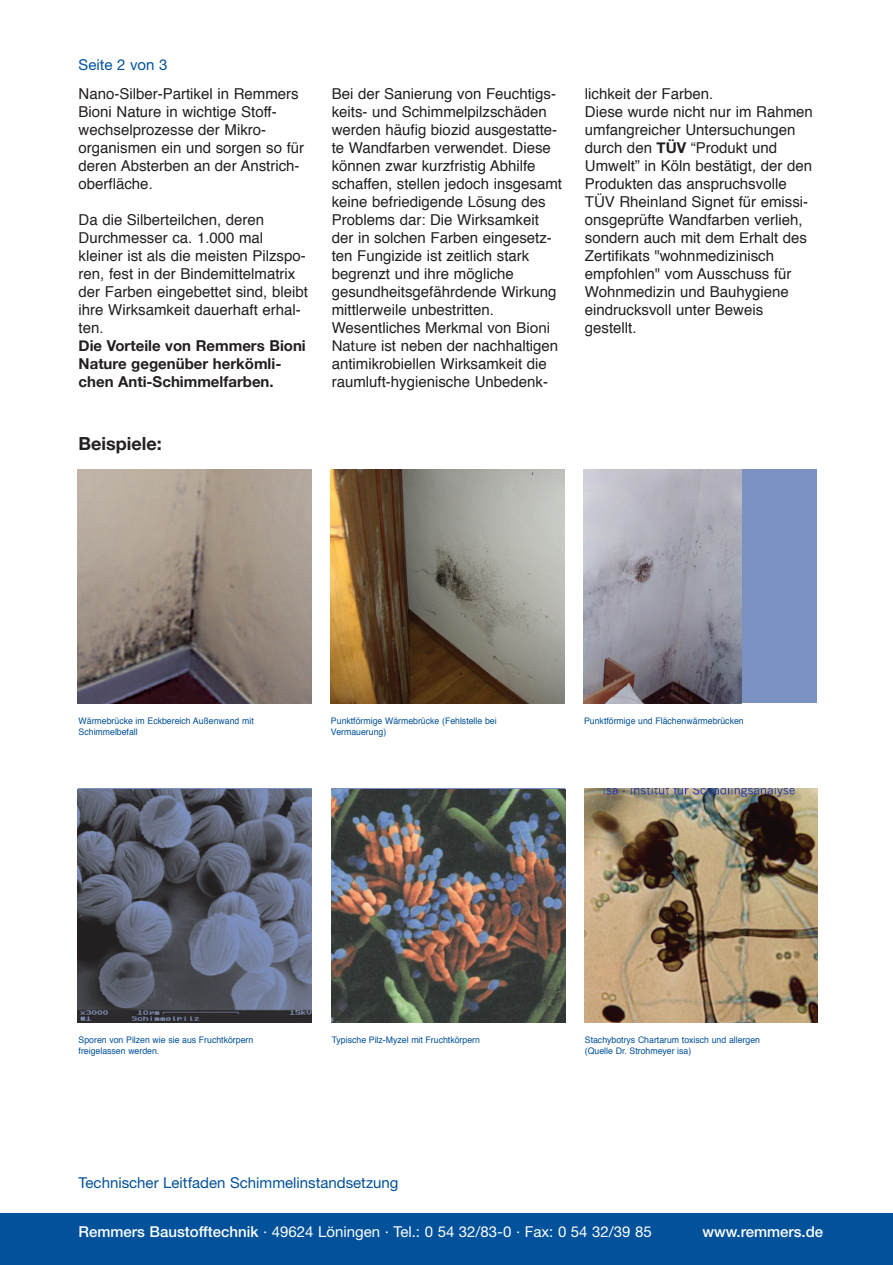
<style>
.page{position:relative;width:893px;height:1265px;background:#fff}
.page>*{position:absolute;margin:0;border:0;box-sizing:border-box;transform-origin:0 0}
.t1{font:700 18px "Helvetica Neue";color:#231f20}
.t2{font:15px/18px "Helvetica";color:#231f20}
.t3{font:700 15px/18.1px "Helvetica Neue";color:#231f20}
.t4{font:15px "Helvetica Neue";color:#fff}
.t5{font:15px "Helvetica Neue";color:#01519b}
.t6{font:500 15px "Helvetica Neue";color:#fff}
.t7{font:9px/10.8px "Helvetica";color:#01519b}
.s1{font-family:"Helvetica Neue"}
.s2{font-family:"Helvetica Neue";font-weight:700}
.s3{font-weight:500}
</style>
<div class="page">
<div style="left:1px;top:1213px;width:891px;height:51px;background:#01519b"></div>
<img style="left:78px;top:469px;width:234px;height:234px">
<img style="left:330px;top:469px;width:234px;height:234px">
<div style="left:583px;top:469px;width:234px;height:234px;background:#7b91c4"></div>
<img style="left:583px;top:469px;width:158px;height:234px">
<img style="left:78px;top:790px;width:234px;height:232px">
<img style="left:331px;top:790px;width:234px;height:232px">
<img style="left:584px;top:788px;width:233px;height:234px">
<p class="t5" style="left:79px;top:59px;width:90px">Seite 2 von 3</p>
<p class="t2" style="left:79px;top:86px;width:227px">Nano-Silber-Partikel in Remmers<br>Bioni Nature in wichtige Stoff&shy;wechselprozesse der Mikro&shy;organismen ein und sorgen so für deren Absterben an der Anstrich&shy;oberfläche.</p>
<p class="t2" style="left:79px;top:212px;width:231px">Da die Silberteilchen, deren<br>Durchmesser ca. 1.000 mal kleiner ist als die meisten Pilzspo&shy;ren, fest in der Bindemittelmatrix der Farben eingebettet sind, bleibt ihre Wirksamkeit dauerhaft erhal&shy;ten.</p>
<p class="t3" style="left:79px;top:336px;width:229px">Die Vorteile von Remmers Bioni<br>Nature gegenüber herkömli&shy;chen Anti-Schimmelfarben.</p>
<p class="t1" style="left:79px;top:432px;width:85px">Beispiele:</p>
<p class="t2" style="left:332px;top:86px;width:232px">Bei der Sanierung von Feuchtigs&shy;keits- und Schimmelpilzschäden werden häufig biozid ausgestatte&shy;te Wandfarben verwendet. Diese können zwar kurzfristig Abhilfe schaffen, stellen jedoch insgesamt keine befriedigende Lösung des<br>Problems dar: Die Wirksamkeit der in solchen Farben eingesetz&shy;ten Fungizide ist zeitlich stark begrenzt und ihre mögliche gesundheitsgefährdende Wirkung mittlerweile unbestritten.<br>Wesentliches Merkmal von <span class="s1">Bioni<br>Nature</span> ist neben der nachhaltigen antimikrobiellen Wirksamkeit die raumluft-hygienische Unbedenk-</p>
<p class="t2" style="left:585px;top:86px;width:229px">lichkeit der Farben.<br>Diese wurde nicht nur im Rahmen umfangreicher Untersuchungen durch den <span class="s2">TÜV</span> “Produkt und<br>Umwelt” in Köln bestätigt, der den<br>Produkten das anspruchsvolle<br>TÜV Rheinland Signet für emissi&shy;onsgeprüfte Wandfarben verlieh, sondern auch mit dem Erhalt des<br>Zertifikats "wohnmedizinisch empfohlen" vom Ausschuss für<br>Wohnmedizin und Bauhygiene eindrucksvoll unter Beweis gestellt.</p>
<p class="t7" style="left:79px;top:716px;width:177px">Wärmebrücke im Eckbereich Außenwand mit<br>Schimmelbefall</p>
<p class="t7" style="left:331px;top:716px;width:167px">Punktförmige Wärmebrücke (Fehlstelle bei<br>Vermauerung)</p>
<p class="t7" style="left:584px;top:716px;width:161px">Punktförmige und Flächenwärmebrücken</p>
<p class="t7" style="left:79px;top:1035px;width:176px">Sporen von Pilzen wie sie aus Fruchtkörpern freigelassen werden.</p>
<p class="t7" style="left:332px;top:1035px;width:150px">Typische Pilz-Myzel mit Fruchtkörpern</p>
<p class="t7" style="left:585px;top:1035px;width:177px">Stachybotrys Chartarum toxisch und allergen (Quelle Dr. Strohmeyer isa)</p>
<p class="t5" style="left:79px;top:1177px;width:321px">Technischer Leitfaden Schimmelinstandsetzung</p>
<p class="t4" style="left:78px;top:1226px;width:575px"><span class="s3">Remmers Baustofftechnik</span> · 49624 Löningen · Tel.: 0 54 32/83-0 · Fax: 0 54 32/39 85</p>
<p class="t6" style="left:702px;top:1226px;width:122px">www.remmers.de</p>
</div>
